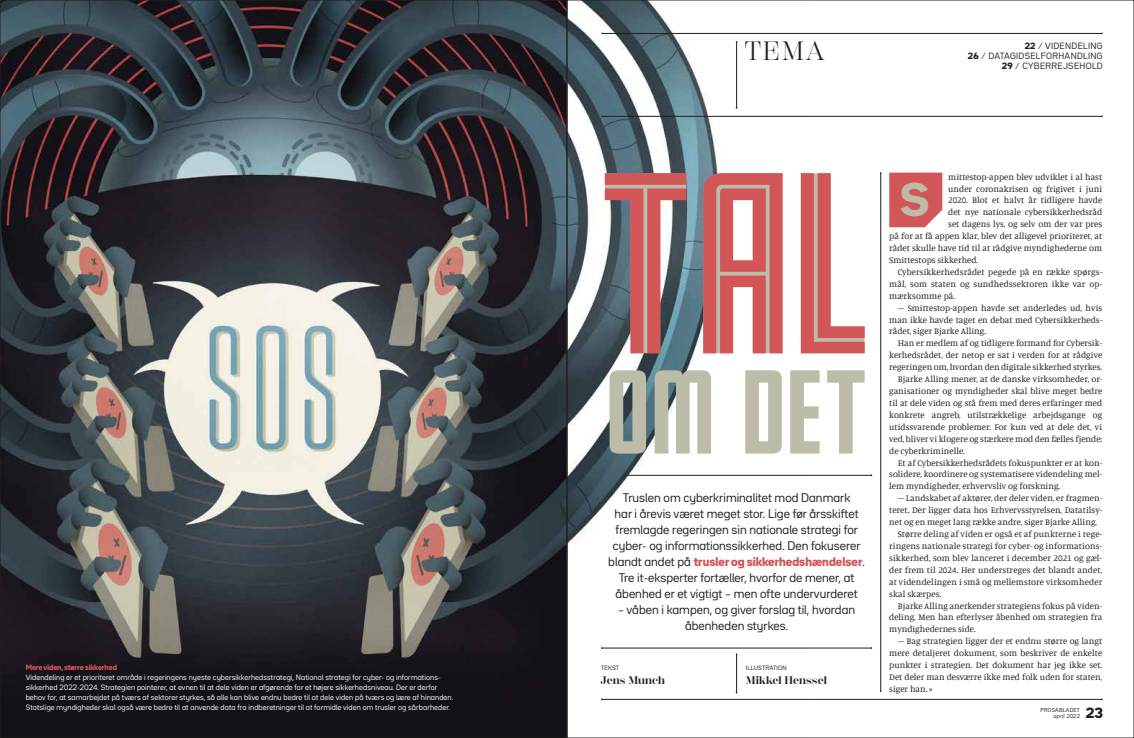
<style>
.page{position:relative;width:1134px;height:738px;background:#fff}
.page>*{position:absolute;margin:0;border:0;box-sizing:border-box;transform-origin:0 0}
.t1{font:900 41.6px "Bw Seido Raw";color:#bcbca8}
.t2{font:26.5px "Scotch Display";color:#231f20}
.t3{font:900 13px "Bw Seido Raw";color:#231f20}
.t4{font:11px/16px "Bw Seido Raw";color:#231f20;text-align:center}
.t5{font:700 11px "Scotch Display";letter-spacing:.01em;color:#231f20}
.t6{font:9px/11.9px "Manuale";color:#231f20;text-align:justify}
.t7{font:8px/10.3px "Bw Seido Raw";letter-spacing:.04em;color:#231f20;text-align:right}
.t8{font:6.8px/10.1px "Bw Seido Raw";letter-spacing:.01em;color:#fff}
.t9{font:900 6.8px "Bw Seido Raw";letter-spacing:-.01em;color:#d25557}
.t10{font:5.5px "Bw Seido Raw";letter-spacing:.03em;color:#231f20}
.t11{font:5px "Bw Seido Raw";letter-spacing:.04em;color:#231f20}
.t12{font:italic 5px "Bw Seido Raw";letter-spacing:.04em;color:#231f20}
.s1{font-weight:900}
.s2{font-weight:900;color:#d25557}
</style>
<div class="page">
<img style="left:2px;top:2px;width:809px;height:733px">
<hr style="left:627px;top:474px;width:244px;height:1px;background:#231f20">
<hr style="left:880px;top:173px;width:1px;height:517px;background:#231f20">
<svg style="left:889px;top:172px;width:53px;height:55px;background:#d46061"></svg>
<hr style="left:602px;top:33px;width:500px;height:1px;background:#231f20">
<hr style="left:602px;top:116px;width:500px;height:1px;background:#231f20">
<hr style="left:736px;top:42px;width:1px;height:66px;background:#231f20">
<hr style="left:602px;top:647px;width:269px;height:1px;background:#231f20">
<hr style="left:736px;top:653px;width:1px;height:39px;background:#231f20">
<svg style="left:610px;top:370px;width:255px;height:83px"></svg>
<svg style="left:605px;top:173px;width:260px;height:180px"></svg>
<hr style="left:602px;top:698px;width:500px;height:1px;background:#231f20">
<p class="t9" style="left:26px;top:662px;width:93px">Mere viden, større sikkerhed</p>
<p class="t8" style="left:26px;top:671px;width:429px">Videndeling er et prioriteret område i regeringens nyeste cybersikkerhedsstrategi, National strategi for cyber- og informations&shy;sikkerhed 2022-2024. Strategien pointerer, at evnen til at dele viden er afgørende for et højere sikkerhedsniveau. Der er derfor behov for, at samarbejdet på tværs af sektorer styrkes, så alle kan blive endnu bedre til at dele viden på tværs og lære af hinanden.<br>Statslige myndigheder skal også være bedre til at anvende data fra indberetninger til at formidle viden om trusler og sårbarheder.</p>
<h2 class="t2" style="left:745px;top:36px;width:81px">TEMA</h2>
<p class="t7" style="left:968px;top:40px;width:136px"><span class="s1">22</span> ⁄ VIDENDELING<br><span class="s1">26</span> ⁄ DATAGIDSELFORHANDLING<br><span class="s1">29</span> ⁄ CYBERREJSEHOLD</p>
<p class="t4" style="left:608px;top:489px;width:258px">Truslen om cyberkriminalitet mod Danmark<br>har i årevis været meget stor. Lige før årsskiftet fremlagde regeringen sin nationale strategi for cyber- og informationssikkerhed. Den fokuserer blandt andet på <span class="s2">trusler og sikkerhedshændelser</span>.<br>Tre it-eksperter fortæller, hvorfor de mener, at åbenhed er et vigtigt – men ofte undervurderet</p>
<p class="t4" style="left:618px;top:601px;width:239px">– våben i kampen, og giver forslag til, hvordan åbenheden styrkes.</p>
<p class="t10" style="left:601px;top:663px;width:20px">TEKST</p>
<p class="t5" style="left:601px;top:673px;width:66px">Jens Munch</p>
<p class="t10" style="left:746px;top:663px;width:42px">ILLUSTRATION</p>
<p class="t5" style="left:746px;top:673px;width:83px">Mikkel Henssel</p>
<p class="t6" style="left:948px;top:170px;width:155px">mittestop-appen blev udviklet i al hast</p>
<p class="t6" style="left:948px;top:182px;width:156px">under coronakrisen og frigivet i juni</p>
<p class="t6" style="left:948px;top:194px;width:155px">2020. Blot et halvt år tidligere havde</p>
<p class="t6" style="left:948px;top:206px;width:156px">det nye nationale cybersikkerhedsråd</p>
<p class="t6" style="left:948px;top:218px;width:155px">set dagens lys, og selv om der var pres</p>
<p class="t6" style="left:889px;top:230px;width:214px">på for at få appen klar, blev det alligevel prioriteret, at</p>
<p class="t6" style="left:889px;top:241px;width:215px">rådet skulle have tid til at rådgive myndighederne om</p>
<p class="t6" style="left:889px;top:253px;width:91px">Smittestops sikkerhed.</p>
<p class="t6" style="left:898px;top:265px;width:206px">Cybersikkerhedsrådet pegede på en række spørgs-</p>
<p class="t6" style="left:889px;top:277px;width:214px">mål, som staten og sundhedssektoren ikke var op-</p>
<p class="t6" style="left:889px;top:289px;width:68px">mærksomme på.</p>
<p class="t6" style="left:889px;top:301px;width:215px;text-indent:9px">– Smittestop-appen havde set anderledes ud, hvis man ikke havde taget en debat med Cybersikkerheds&shy;rådet, siger Bjarke Alling.</p>
<p class="t6" style="left:898px;top:337px;width:206px">Han er medlem af og tidligere formand for Cybersik-</p>
<p class="t6" style="left:889px;top:349px;width:214px">kerhedsrådet, der netop er sat i verden for at rådgive</p>
<p class="t6" style="left:889px;top:360px;width:215px">regeringen om, hvordan den digitale sikkerhed styrkes.</p>
<p class="t6" style="left:898px;top:372px;width:206px">Bjarke Alling mener, at de danske virksomheder, or-</p>
<p class="t6" style="left:889px;top:384px;width:215px">ganisationer og myndigheder skal blive meget bedre</p>
<p class="t6" style="left:889px;top:396px;width:215px">til at dele viden og stå frem med deres erfaringer med</p>
<p class="t6" style="left:889px;top:408px;width:214px">konkrete angreb, utilstrækkelige arbejdsgange og</p>
<p class="t6" style="left:889px;top:420px;width:214px">utidssvarende problemer. For kun ved at dele det, vi</p>
<p class="t6" style="left:889px;top:432px;width:215px">ved, bliver vi klogere og stærkere mod den fælles fjende:</p>
<p class="t6" style="left:889px;top:444px;width:77px">de cyberkriminelle.</p>
<p class="t6" style="left:898px;top:456px;width:206px">Et af Cybersikkerhedsrådets fokuspunkter er at kon-</p>
<p class="t6" style="left:889px;top:468px;width:215px">solidere, koordinere og systematisere videndeling mel-</p>
<p class="t6" style="left:889px;top:479px;width:173px">lem myndigheder, erhvervsliv og forskning.</p>
<p class="t6" style="left:898px;top:491px;width:206px">– Landskabet af aktører, der deler viden, er fragmen-</p>
<p class="t6" style="left:889px;top:503px;width:215px">teret. Der ligger data hos Erhvervsstyrelsen, Datatilsy-</p>
<p class="t6" style="left:889px;top:515px;width:210px">net og en meget lang række andre, siger Bjarke Alling.</p>
<p class="t6" style="left:898px;top:527px;width:206px">Større deling af viden er også et af punkterne i rege-</p>
<p class="t6" style="left:889px;top:539px;width:215px">ringens nationale strategi for cyber- og informations-</p>
<p class="t6" style="left:889px;top:551px;width:215px">sikkerhed, som blev lanceret i december 2021 og gæl-</p>
<p class="t6" style="left:889px;top:563px;width:215px">der frem til 2024. Her understreges det blandt andet,</p>
<p class="t6" style="left:889px;top:575px;width:215px">at videndelingen i små og mellemstore virksomheder</p>
<p class="t6" style="left:889px;top:587px;width:54px">skal skærpes.</p>
<p class="t6" style="left:898px;top:598px;width:206px">Bjarke Alling anerkender strategiens fokus på viden-</p>
<p class="t6" style="left:889px;top:610px;width:215px">deling. Men han efterlyser åbenhed om strategien fra</p>
<p class="t6" style="left:889px;top:622px;width:88px">myndighedernes side.</p>
<p class="t6" style="left:889px;top:634px;width:215px;text-indent:9px">– Bag strategien ligger der et endnu større og langt mere detaljeret dokument, som beskriver de enkelte punkter i strategien. Det dokument har jeg ikke set.<br>Det deler man desværre ikke med folk uden for staten, siger han. »</p>
<h1 class="t1" style="left:900px;top:171px;width:30px">S</h1>
<p class="t11" style="left:1040px;top:706px;width:41px">PROSABLADET</p>
<p class="t12" style="left:1053px;top:712px;width:28px">april 2022</p>
<h3 class="t3" style="left:1086px;top:703px;width:19px">23</h3>
</div>
